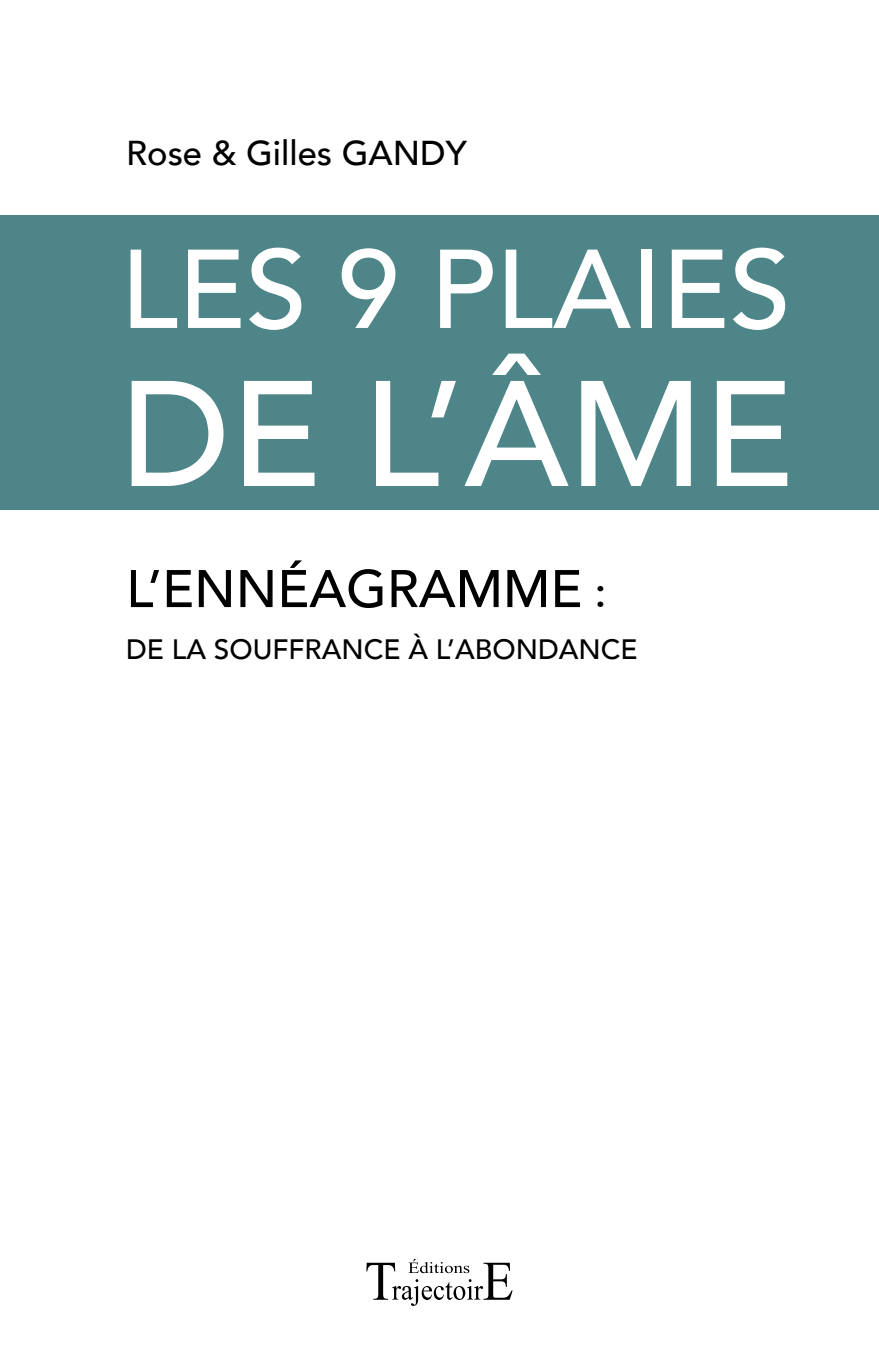
<style>
.page{position:relative;width:879px;height:1361px;background:#fff}
.page>*{position:absolute;margin:0;border:0;box-sizing:border-box;transform-origin:0 0}
.t1{font:500 148.4px "Avenir";color:#fff}
.t2{font:500 110.6px "Avenir";color:#fff}
.t3{font:500 52.2px "Avenir";color:#000}
.t4{font:500 34.4px "Avenir";color:#000}
.t5{font:500 28px "Avenir";color:#000}
.s1{font-size:43.6px}
</style>
<div class="page">
<div style="left:0;top:215px;width:879px;height:295px;background:#4e8589"></div>
<svg style="left:366px;top:1259px;width:146px;height:47px"></svg>
<p class="t4" style="left:126px;top:123px;width:342px">Rose &amp; Gilles GANDY</p>
<h2 class="t2" style="left:120px;top:194px;width:672px">LES 9 PLAIES</h2>
<h1 class="t1" style="left:120px;top:306px;width:675px">DE L’ÂME</h1>
<h3 class="t3" style="left:126px;top:544px;width:482px">L’ENNÉAGRAMME <span class="s1">:</span></h3>
<p class="t5" style="left:126px;top:625px;width:513px">DE LA SOUFFRANCE À L’ABONDANCE</p>
</div>
